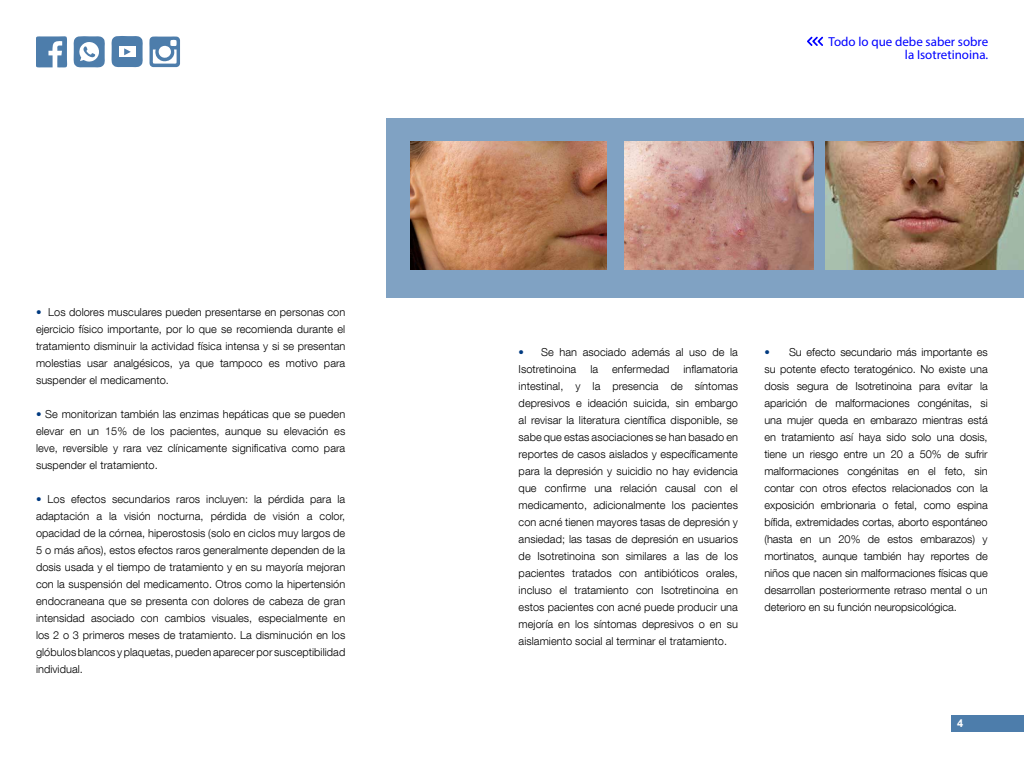
<style>
.page{position:relative;width:1024px;height:768px;background:#fff}
.page>*{position:absolute;margin:0;border:0;box-sizing:border-box;transform-origin:0 0}
.t1{font:13px/13px "Myriad Pro";color:#00f;text-align:right}
.t2{font:300 11px/17px "Helvetica Neue LT Com";letter-spacing:.005em;color:#000;text-align:justify}
.t3{font:700 11px "Arial";color:#fff}
.s1{color:#003a80}
</style>
<div class="page">
<svg style="left:149px;top:36px;width:31px;height:31px"></svg>
<svg style="left:36px;top:36px;width:69px;height:32px"></svg>
<svg style="left:111px;top:36px;width:32px;height:31px"></svg>
<div style="left:952px;top:715px;width:72px;height:17px;background:#4d7dab"></div>
<svg style="left:807px;top:36px;width:16px;height:10px"></svg>
<div style="left:386px;top:118px;width:638px;height:180px;background:#80a2c3"></div>
<img style="left:624px;top:141px;width:190px;height:128px">
<img style="left:410px;top:141px;width:197px;height:128px">
<img style="left:826px;top:141px;width:197px;height:128px">
<p class="t2" style="left:36px;top:304px;width:311px"><span class="s1">•</span> Los dolores musculares pueden presentarse en personas con ejercicio físico importante, por lo que se recomienda durante el tratamiento disminuir la actividad física intensa y si se presentan molestias usar analgésicos, ya que tampoco es motivo para suspender el medicamento.</p>
<p class="t2" style="left:36px;top:406px;width:311px"><span class="s1">•</span> Se monitorizan también las enzimas hepáticas que se pueden elevar en un 15% de los pacientes, aunque su elevación es leve, reversible y rara vez clínicamente significativa como para suspender el tratamiento.</p>
<p class="t2" style="left:36px;top:491px;width:311px"><span class="s1">•</span> Los efectos secundarios raros incluyen: la pérdida para la adaptación a la visión nocturna, pérdida de visión a color, opacidad de la córnea, hiperostosis (solo en ciclos muy largos de 5 o más años), estos efectos raros generalmente dependen de la dosis usada y el tiempo de tratamiento y en su mayoría mejoran con la suspensión del medicamento. Otros como la hipertensión endocraneana que se presenta con dolores de cabeza de gran intensidad asociado con cambios visuales, especialmente en los 2 o 3 primeros meses de tratamiento. La disminución en los glóbulos blancos y plaquetas, pueden aparecer por susceptibilidad individual.</p>
<p class="t1" style="left:829px;top:35px;width:161px">Todo lo que debe saber sobre la Isotretinoina.</p>
<p class="t2" style="left:519px;top:344px;width:221px"><span class="s1">•</span> Se han asociado además al uso de la<br>Isotretinoina</p>
<p class="t2" style="left:519px;top:361px;width:221px;text-indent:165px">inflamatoria intestinal, y la presencia de síntomas depresivos e ideación suicida, sin embargo al revisar la literatura científica disponible, se sabe que estas asociaciones se han basado en reportes de casos aislados y específicamente para la depresión y suicidio no hay evidencia que confirme una relación causal con el medicamento, adicionalmente los pacientes con acné tienen mayores tasas de depresión y ansiedad; las tasas de depresión en usuarios de Isotretinoina son similares a las de los pacientes tratados con antibióticos orales, incluso el tratamiento con Isotretinoina en estos pacientes con acné puede producir una mejoría en los síntomas depresivos o en su aislamiento social al terminar el tratamiento.</p>
<p class="t2" style="left:590px;top:361px;width:9px">la</p>
<p class="t2" style="left:612px;top:361px;width:59px">enfermedad</p>
<p class="t2" style="left:764px;top:344px;width:225px"><span class="s1">•</span> Su efecto secundario más importante es su potente efecto teratogénico. No existe una dosis segura de Isotretinoina para evitar la aparición de malformaciones congénitas, si una mujer queda en embarazo mientras está en tratamiento así haya sido solo una dosis, tiene un riesgo entre un 20 a 50% de sufrir malformaciones congénitas en el feto, sin contar con otros efectos relacionados con la exposición embrionaria o fetal, como espina bífida, extremidades cortas, aborto espontáneo (hasta en un 20% de estos embarazos) y mortinatos¸ aunque también hay reportes de niños que nacen sin malformaciones físicas que desarrollan posteriormente retraso mental o un deterioro en su función neuropsicológica.</p>
<p class="t3" style="left:957px;top:715px;width:8px">4</p>
</div>
